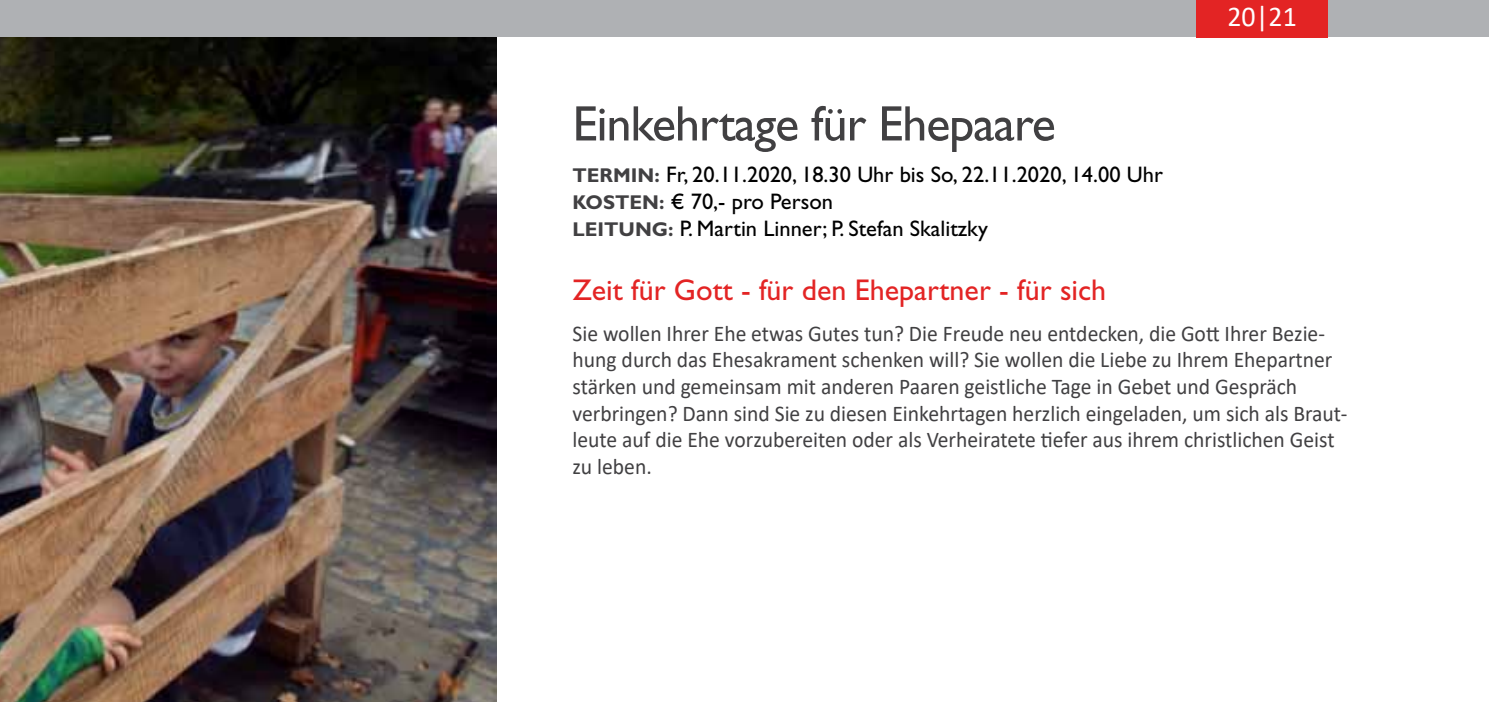
<style>
.page{position:relative;width:1489px;height:702px;background:#fff}
.page>*{position:absolute;margin:0;border:0;box-sizing:border-box;transform-origin:0 0}
.t1{font:50px "Gill Sans Std";letter-spacing:-.02em;color:#414042}
.t2{font:30px "Gill Sans Std";color:#e32424}
.t3{font:28.75px "Calibri";color:#fff}
.t4{font:22.5px/26.5px "Calibri";color:#414042;scale:.96 1}
.t5{font:22.5px/27px "Gill Sans Std";color:#000}
.s1{font-weight:700;font-size:20px;color:#414042}
</style>
<div class="page">
<div style="left:0;top:0;width:1488px;height:37px;background:#afb1b4"></div>
<div style="left:1196px;top:0;width:131px;height:37px;background:#e32424"></div>
<img style="left:0;top:37px;width:496px;height:665px">
<p class="t3" style="left:1227px;top:-3px;width:71px">20|21</p>
<h1 class="t1" style="left:572px;top:95px;width:484px">Einkehrtage für Ehepaare</h1>
<p class="t5" style="left:572px;top:161px;width:592px"><span class="s1">TERM IN:</span> Fr, 20.11.2020, 18.30 Uhr bis So, 22.11.2020, 14.00 Uhr<br><span class="s1">KOSTEN:</span> € 70,- pro Person<br><span class="s1">LEITUNG:</span> P. Martin Linner; P. Stefan Skalitzky</p>
<h2 class="t2" style="left:572px;top:273px;width:535px">Zeit für Gott - für den Ehepartner - für sich</h2>
<p class="t4" style="left:572px;top:319px;width:808px">Sie wollen Ihrer Ehe etwas Gutes tun? Die Freude neu entdecken, die Gott Ihrer Bezie&shy;hung durch das Ehesakrament schenken will? Sie wollen die Liebe zu Ihrem Ehepartner stärken und gemeinsam mit anderen Paaren geistliche Tage in Gebet und Gespräch verbringen? Dann sind Sie zu diesen Einkehrtagen herzlich eingeladen, um sich als Braut&shy;leute auf die Ehe vorzubereiten oder als Verheiratete tiefer aus ihrem christlichen Geist zu leben.</p>
</div>
